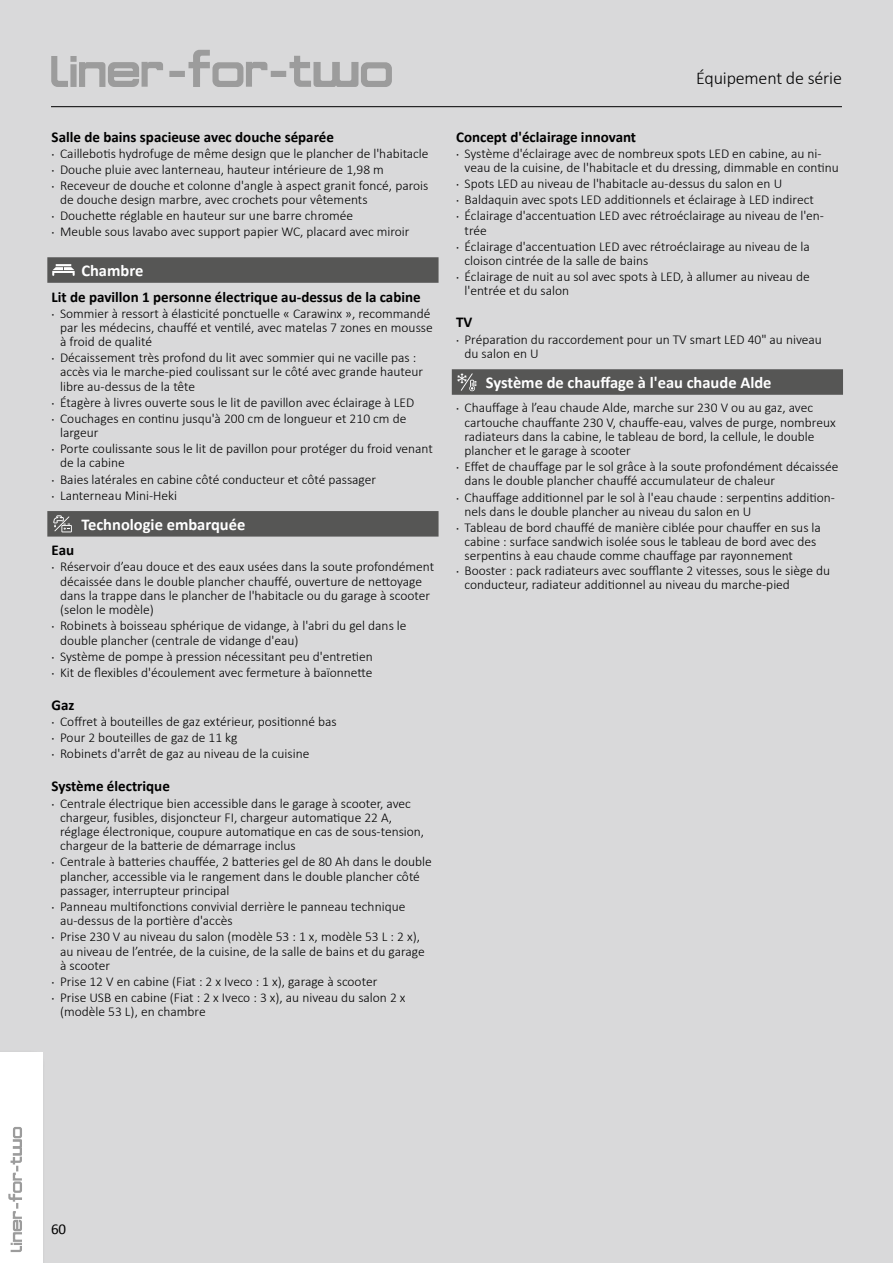
<style>
.page{position:relative;width:893px;height:1263px;background:#d9d9da}
.page>*{position:absolute;margin:0;border:0;box-sizing:border-box;transform-origin:0 0}
.t1{font:300 18px "Calibri";letter-spacing:-.01em;color:#000}
.t2{font:700 16.5px "Calibri";color:#fff}
.t3{font:700 15px "Calibri";color:#000}
.t4{font:15px "Calibri";color:#000}
.t5{font:300 13.5px/14.2px "Calibri";color:#000}
.s1{font-family:"Minion Pro";font-weight:400}
</style>
<div class="page">
<svg style="left:47px;top:257px;width:392px;height:280px"></svg>
<svg style="left:52px;top:264px;width:23px;height:12px"></svg>
<svg style="left:53px;top:515px;width:19px;height:17px"></svg>
<svg style="left:452px;top:369px;width:391px;height:26px;background:#595958"></svg>
<hr style="left:51px;top:106px;width:791px;height:1px;background:#000">
<svg style="left:51px;top:50px;width:341px;height:37px"></svg>
<div style="left:0;top:1050px;width:45px;height:213px;background:#d3d3d4"></div>
<div style="left:0;top:1052px;width:43px;height:211px;background:#fff"></div>
<svg style="left:8px;top:1127px;width:14px;height:125px"></svg>
<p class="t3" style="left:52px;top:126px;width:284px">Salle de bains spacieuse avec douche séparée</p>
<p class="t5" style="left:52px;top:145px;width:378px;line-height:16px"><span class="s1">·</span> Caillebotis hydrofuge de même design que le plancher de l'habitacle <span class="s1">·</span> Douche pluie avec lanterneau, hauteur intérieure de 1,98 m<br><span class="s1">·</span> Receveur de douche et colonne d'angle à aspect granit foncé, parois</p>
<p class="t5" style="left:52px;top:192px;width:359px;line-height:16px;text-indent:9px">de douche design marbre, avec crochets pour vêtements<br><span class="s1">·</span> Douchette réglable en hauteur sur une barre chromée<br><span class="s1">·</span> Meuble sous lavabo avec support papier WC, placard avec miroir</p>
<p class="t2" style="left:81px;top:259px;width:63px">Chambre</p>
<p class="t3" style="left:52px;top:286px;width:371px">Lit de pavillon 1 personne électrique au-dessus de la cabine</p>
<p class="t5" style="left:60px;top:306px;width:374px;text-indent:-9px"><span class="s1">·</span> Sommier à ressort à élasticité ponctuelle « Carawinx », recommandé par les médecins, chauffé et ventilé, avec matelas 7 zones en mousse à froid de qualité</p>
<p class="t5" style="left:60px;top:350px;width:364px;text-indent:-9px"><span class="s1">·</span> Décaissement très profond du lit avec sommier qui ne vacille pas : accès via le marche-pied coulissant sur le côté avec grande hauteur libre au-dessus de la tête</p>
<p class="t5" style="left:52px;top:394px;width:364px;line-height:16px"><span class="s1">·</span> Étagère à livres ouverte sous le lit de pavillon avec éclairage à LED <span class="s1">·</span> Couchages en continu jusqu'à 200 cm de longueur et 210 cm de</p>
<p class="t5" style="left:52px;top:424px;width:383px;line-height:16px;text-indent:9px">largeur<br><span class="s1">·</span> Porte coulissante sous le lit de pavillon pour protéger du froid venant</p>
<p class="t5" style="left:52px;top:455px;width:326px;line-height:16px;text-indent:9px">de la cabine<br><span class="s1">·</span> Baies latérales en cabine côté conducteur et côté passager <span class="s1">·</span> Lanterneau Mini-Heki</p>
<p class="t2" style="left:81px;top:513px;width:166px">Technologie embarquée</p>
<p class="t3" style="left:52px;top:540px;width:24px">Eau</p>
<p class="t5" style="left:60px;top:560px;width:376px;text-indent:-9px"><span class="s1">·</span> Réservoir d’eau douce et des eaux usées dans la soute profondément décaissée dans le double plancher chauffé, ouverture de nettoyage dans la trappe dans le plancher de l'habitacle ou du garage à scooter (selon le modèle)</p>
<p class="t5" style="left:60px;top:618px;width:348px;text-indent:-9px"><span class="s1">·</span> Robinets à boisseau sphérique de vidange, à l'abri du gel dans le double plancher (centrale de vidange d'eau)</p>
<p class="t5" style="left:52px;top:648px;width:323px;line-height:16px"><span class="s1">·</span> Système de pompe à pression nécessitant peu d'entretien <span class="s1">·</span> Kit de flexibles d'écoulement avec fermeture à baïonnette</p>
<p class="t3" style="left:52px;top:694px;width:24px">Gaz</p>
<p class="t5" style="left:52px;top:713px;width:287px;line-height:16px"><span class="s1">·</span> Coffret à bouteilles de gaz extérieur, positionné bas <span class="s1">·</span> Pour 2 bouteilles de gaz de 11 kg<br><span class="s1">·</span> Robinets d'arrêt de gaz au niveau de la cuisine</p>
<p class="t3" style="left:52px;top:776px;width:120px">Système électrique</p>
<p class="t5" style="left:60px;top:796px;width:366px;text-indent:-9px"><span class="s1">·</span> Centrale électrique bien accessible dans le garage à scooter, avec chargeur, fusibles, disjoncteur FI, chargeur automatique 22 A, réglage électronique, coupure automatique en cas de sous-tension, chargeur de la batterie de démarrage inclus</p>
<p class="t5" style="left:60px;top:855px;width:373px;text-indent:-9px"><span class="s1">·</span> Centrale à batteries chauffée, 2 batteries gel de 80 Ah dans le double plancher, accessible via le rangement dans le double plancher côté passager, interrupteur principal</p>
<p class="t5" style="left:60px;top:899px;width:347px;text-indent:-9px"><span class="s1">·</span> Panneau multifonctions convivial derrière le panneau technique au-dessus de la portière d'accès</p>
<p class="t5" style="left:60px;top:929px;width:366px;text-indent:-9px"><span class="s1">·</span> Prise 230 V au niveau du salon (modèle 53 : 1 x, modèle 53 L : 2 x), au niveau de l’entrée, de la cuisine, de la salle de bains et du garage à scooter</p>
<p class="t5" style="left:52px;top:973px;width:355px;line-height:16px"><span class="s1">·</span> Prise 12 V en cabine (Fiat : 2 x Iveco : 1 x), garage à scooter<br><span class="s1">·</span> Prise USB en cabine (Fiat : 2 x Iveco : 3 x), au niveau du salon 2 x</p>
<p class="t5" style="left:60px;top:1004px;width:147px">(modèle 53 L), en chambre</p>
<h1 class="t1" style="left:696px;top:67px;width:147px">Équipement de série</h1>
<p class="t3" style="left:456px;top:126px;width:182px">Concept d'éclairage innovant</p>
<p class="t5" style="left:465px;top:146px;width:376px;text-indent:-9px"><span class="s1">·</span> Système d'éclairage avec de nombreux spots LED en cabine, au ni&shy;veau de la cuisine, de l'habitacle et du dressing, dimmable en continu</p>
<p class="t5" style="left:456px;top:176px;width:370px;line-height:16px"><span class="s1">·</span> Spots LED au niveau de l'habitacle au-dessus du salon en U<br><span class="s1">·</span> Baldaquin avec spots LED additionnels et éclairage à LED indirect<br><span class="s1">·</span> Éclairage d'accentuation LED avec rétroéclairage au niveau de l'en-</p>
<p class="t5" style="left:456px;top:222px;width:355px;line-height:16px;text-indent:9px">trée<br><span class="s1">·</span> Éclairage d'accentuation LED avec rétroéclairage au niveau de la</p>
<p class="t5" style="left:456px;top:252px;width:355px;line-height:16px;text-indent:9px">cloison cintrée de la salle de bains<br><span class="s1">·</span> Éclairage de nuit au sol avec spots à LED, à allumer au niveau de</p>
<p class="t5" style="left:465px;top:284px;width:106px">l'entrée et du salon</p>
<p class="t3" style="left:456px;top:312px;width:18px">TV</p>
<p class="t5" style="left:465px;top:332px;width:359px;text-indent:-9px"><span class="s1">·</span> Préparation du raccordement pour un TV smart LED 40" au niveau du salon en U</p>
<p class="t2" style="left:486px;top:371px;width:287px">Système de chauffage à l'eau chaude Alde</p>
<p class="t5" style="left:465px;top:401px;width:373px;text-indent:-9px"><span class="s1">·</span> Chauffage à l’eau chaude Alde, marche sur 230 V ou au gaz, avec cartouche chauffante 230 V, chauffe-eau, valves de purge, nombreux radiateurs dans la cabine, le tableau de bord, la cellule, le double plancher et le garage à scooter</p>
<p class="t5" style="left:465px;top:459px;width:375px;text-indent:-9px"><span class="s1">·</span> Effet de chauffage par le sol grâce à la soute profondément décaissée dans le double plancher chauffé accumulateur de chaleur</p>
<p class="t5" style="left:465px;top:490px;width:372px;text-indent:-9px"><span class="s1">·</span> Chauffage additionnel par le sol à l'eau chaude : serpentins addition&shy;nels dans le double plancher au niveau du salon en U</p>
<p class="t5" style="left:456px;top:520px;width:366px"><span class="s1">·</span> Tableau de bord chauffé de manière ciblée pour chauffer en sus la</p>
<p class="t5" style="left:465px;top:534px;width:353px">cabine : surface sandwich isolée sous le tableau de bord avec des</p>
<p class="t5" style="left:465px;top:549px;width:330px">serpentins à eau chaude comme chauffage par rayonnement</p>
<p class="t5" style="left:456px;top:563px;width:376px"><span class="s1">·</span> Booster : pack radiateurs avec soufflante 2 vitesses, sous le siège du</p>
<p class="t5" style="left:465px;top:577px;width:327px">conducteur, radiateur additionnel au niveau du marche-pied</p>
<p class="t4" style="left:51px;top:1218px;width:17px">60</p>
</div>
